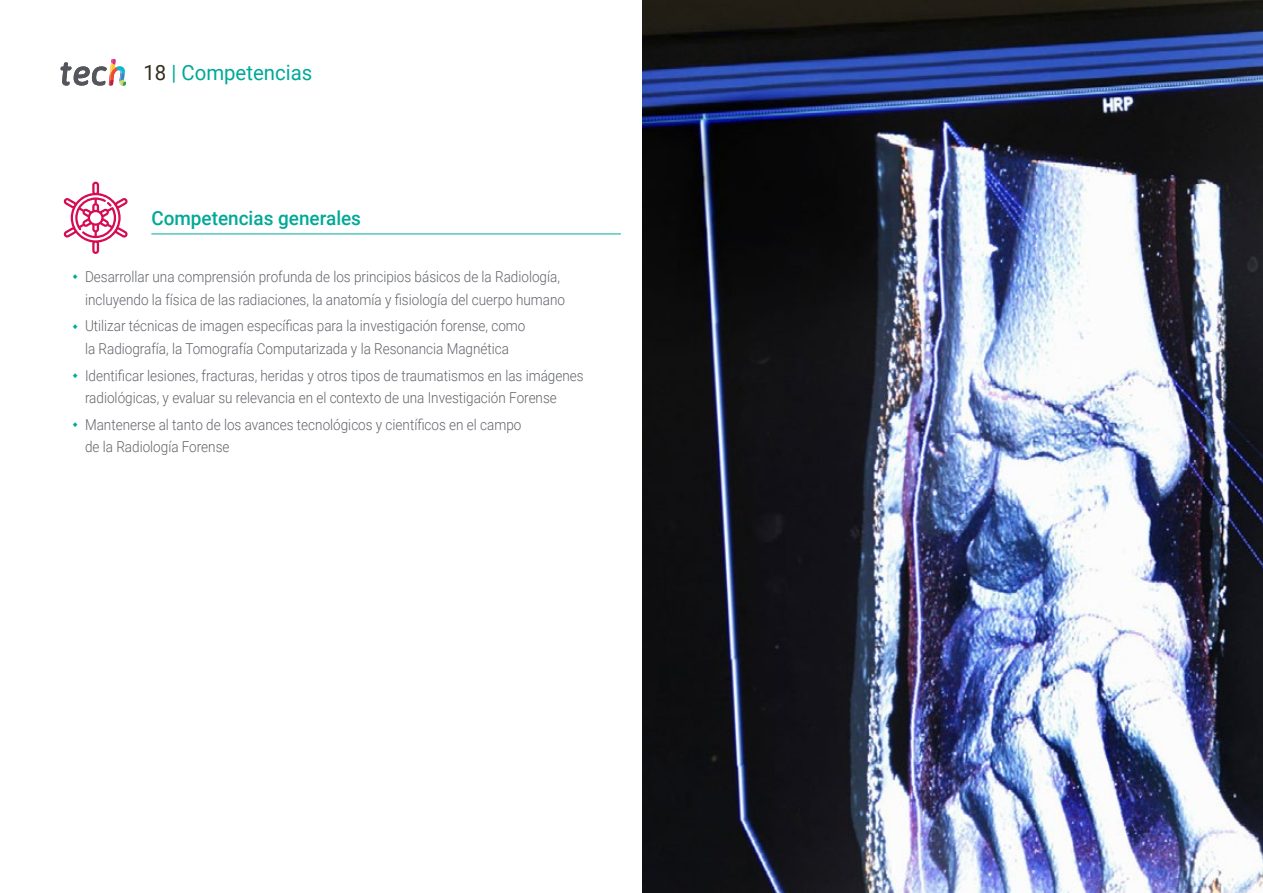
<style>
.page{position:relative;width:1263px;height:893px;background:#fff}
.page>*{position:absolute;margin:0;border:0;box-sizing:border-box;transform-origin:0 0}
.t1{font:21px "Roboto";color:#00a996}
.t2{font:500 19.5px "Roboto";color:#00a996}
.t3{font:300 15px/22.5px "Roboto";color:#61646a;scale:.9 1}
.s1{color:#312e20}
</style>
<div class="page">
<hr style="left:151px;top:234px;width:470px;height:1px;background:#00a996">
<svg style="left:63px;top:182px;width:65px;height:72px"></svg>
<img style="left:642px;top:0;width:621px;height:893px">
<svg style="left:61px;top:59px;width:65px;height:27px"></svg>
<h1 class="t1" style="left:144px;top:57px;width:170px"><span class="s1">18</span> | Competencias</h1>
<h2 class="t2" style="left:151px;top:205px;width:211px">Competencias generales</h2>
<p class="t3" style="left:85px;top:265px;width:535px">Desarrollar una comprensión profunda de los principios básicos de la Radiología, incluyendo la física de las radiaciones, la anatomía y fisiología del cuerpo humano</p>
<p class="t3" style="left:85px;top:314px;width:491px">Utilizar técnicas de imagen específicas para la investigación forense, como la Radiografía, la Tomografía Computarizada y la Resonancia Magnética</p>
<p class="t3" style="left:85px;top:364px;width:555px">Identificar lesiones, fracturas, heridas y otros tipos de traumatismos en las imágenes radiológicas, y evaluar su relevancia en el contexto de una Investigación Forense</p>
<p class="t3" style="left:85px;top:413px;width:486px">Mantenerse al tanto de los avances tecnológicos y científicos en el campo de la Radiología Forense</p>
</div>
